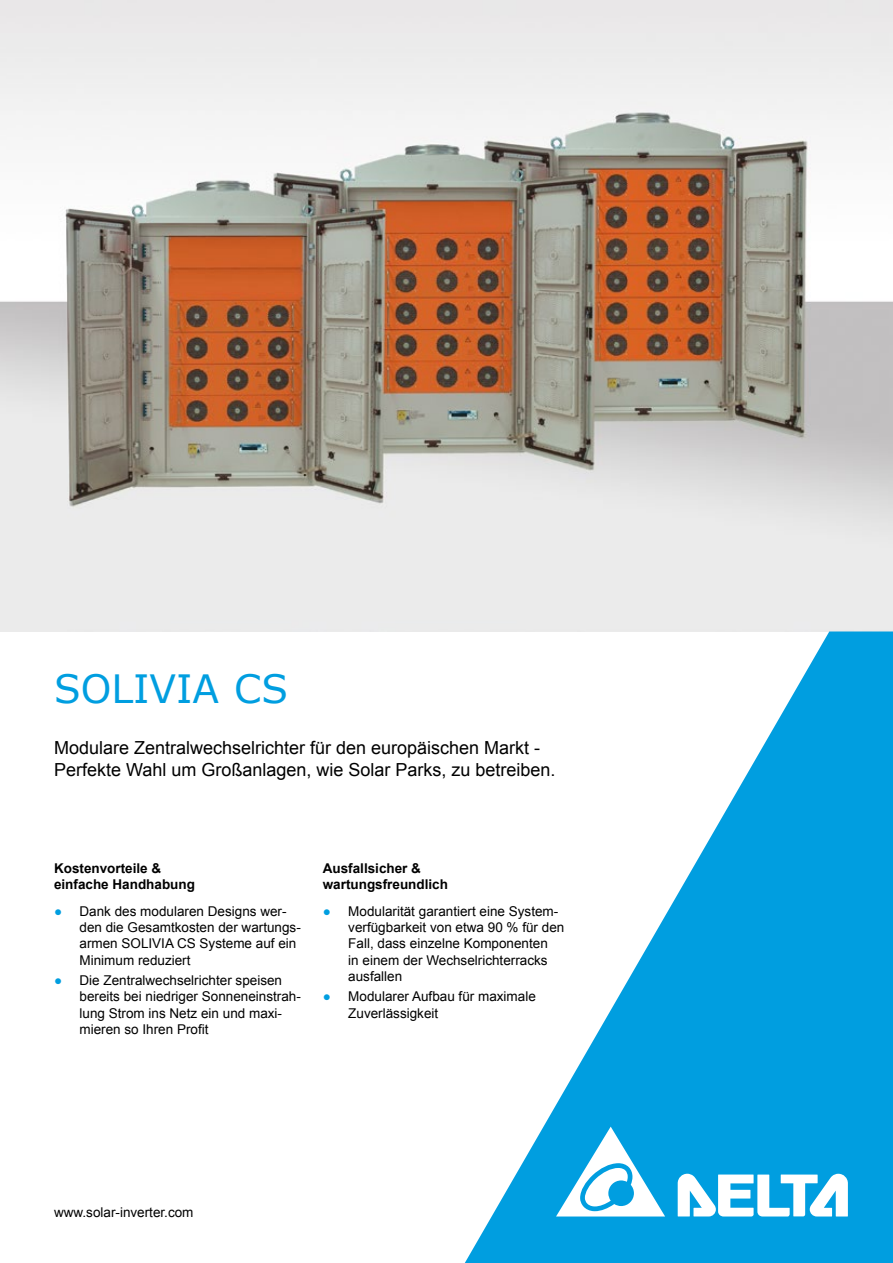
<style>
.page{position:relative;width:893px;height:1263px;background:#fff}
.page>*{position:absolute;margin:0;border:0;box-sizing:border-box;transform-origin:0 0}
.t1{font:39px "Verdana";color:#009ee0}
.t2{font:18px/21.6px "Arial";color:#000}
.t3{font:13.5px/16.2px "Arial";color:#000}
.t4{font:700 13.5px/16.2px "Arial";color:#000}
.s1{color:#009ee0}
</style>
<div class="page">
<img style="left:0;top:0;width:893px;height:631px">
<svg style="left:465px;top:631px;width:428px;height:632px;fill:#009ee0"></svg>
<svg style="left:678px;top:1174px;width:170px;height:42px"></svg>
<svg style="left:556px;top:1126px;width:109px;height:90px"></svg>
<h1 class="t1" style="left:54px;top:662px;width:236px">SOLIVIA CS</h1>
<h2 class="t2" style="left:54px;top:737px;width:503px">Modulare Zentralwechselrichter für den europäischen Markt -<br>Perfekte Wahl um Großanlagen, wie Solar Parks, zu betreiben.</h2>
<p class="t4" style="left:54px;top:861px;width:143px">Kostenvorteile &amp; einfache Handhabung</p>
<p class="t3" style="left:80px;top:903px;width:223px;text-indent:-26px"><span class="s1">●</span> Dank des modularen Designs wer&shy;den die Gesamtkosten der wartungs&shy;armen SOLIVIA CS Systeme auf ein<br>Minimum reduziert</p>
<p class="t3" style="left:80px;top:972px;width:223px;text-indent:-26px"><span class="s1">●</span> Die Zentralwechselrichter speisen bereits bei niedriger Sonneneinstrah&shy;lung Strom ins Netz ein und maxi&shy;mieren so Ihren Profit</p>
<p class="t4" style="left:323px;top:861px;width:127px">Ausfallsicher &amp; wartungsfreundlich</p>
<p class="t3" style="left:348px;top:903px;width:218px;text-indent:-26px"><span class="s1">●</span> Modularität garantiert eine System&shy;verfügbarkeit von etwa 90 % für den<br>Fall, dass einzelne Komponenten<br>in einem der Wechselrichterracks ausfallen</p>
<p class="t3" style="left:348px;top:988px;width:189px;text-indent:-26px"><span class="s1">●</span> Modularer Aufbau für maximale<br>Zuverlässigkeit</p>
<p class="t3" style="left:54px;top:1204px;width:141px">www.solar-inverter.com</p>
</div>
